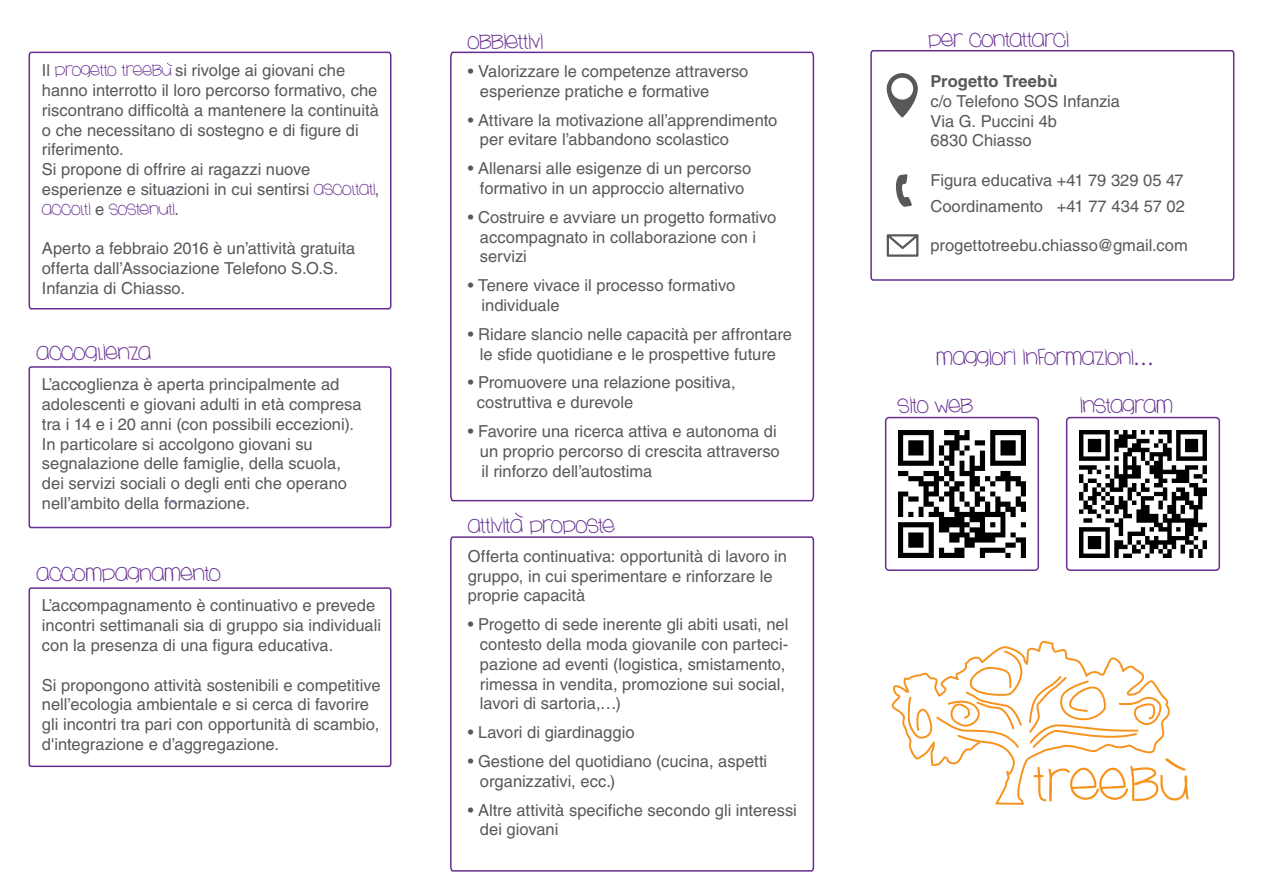
<style>
.page{position:relative;width:1263px;height:893px;background:#fff}
.page>*{position:absolute;margin:0;border:0;box-sizing:border-box;transform-origin:0 0}
.t1{font:21px "Love Sweets";letter-spacing:-.02em;color:#652d91}
.t2{font:16.5px/19.8px "Helvetica LT";color:#57585a}
.t3{font:16.5px "Love Sweets";letter-spacing:-.02em;color:#652d91}
.t4{font:700 16.5px "Helvetica LT";color:#57585a}
.s1{font-family:"Love Sweets";color:#652d91}
.s2{font-family:"Helvetica LT";color:#57585a}
.s3{font-family:"Myriad Pro"}
</style>
<div class="page">
<svg style="left:450px;top:51px;width:365px;height:451px"></svg>
<svg style="left:450px;top:536px;width:365px;height:336px"></svg>
<svg style="left:74px;top:382px;width:7px;height:5px"></svg>
<svg style="left:870px;top:50px;width:365px;height:231px"></svg>
<svg style="left:896px;top:174px;width:16px;height:33px"></svg>
<svg style="left:887px;top:234px;width:31px;height:23px"></svg>
<svg style="left:887px;top:73px;width:31px;height:45px"></svg>
<div style="left:29px;top:366px;width:362px;height:162px;border:2px solid #652d91;border-radius:2px"></div>
<svg style="left:28px;top:51px;width:364px;height:259px"></svg>
<svg style="left:74px;top:603px;width:7px;height:5px"></svg>
<div style="left:29px;top:587px;width:362px;height:180px;border:2px solid #652d91;border-radius:2px"></div>
<svg style="left:167px;top:62px;width:5px;height:4px"></svg>
<svg style="left:515px;top:512px;width:8px;height:5px"></svg>
<svg style="left:892px;top:641px;width:278px;height:164px"></svg>
<svg style="left:906px;top:651px;width:117px;height:97px"></svg>
<svg style="left:1029px;top:676px;width:133px;height:72px"></svg>
<svg style="left:1033px;top:758px;width:156px;height:43px"></svg>
<img style="left:1079px;top:430px;width:128px;height:128px">
<img style="left:898px;top:430px;width:128px;height:128px">
<div style="left:885px;top:417px;width:154px;height:154px;border:2px solid #652d91;border-radius:3px"></div>
<div style="left:1066px;top:417px;width:154px;height:154px;border:2px solid #652d91;border-radius:3px"></div>
<p class="t2" style="left:42px;top:60px;width:339px">Il <span class="s1">PROGETTO TREEBU</span> si rivolge ai giovani che hanno interrotto il loro percorso formativo, che riscontrano difficoltà a mantenere la continuità o che necessitano di sostegno e di figure di riferimento.<br>Si propone di offrire ai ragazzi nuove esperienze e situazioni in cui sentirsi <span class="s1">ASCOLTATI</span>,</p>
<p class="t3" style="left:42px;top:199px;width:138px">ACCOLTI <span class="s2">e</span> SOSTENUTI<span class="s2">.</span></p>
<p class="t2" style="left:42px;top:239px;width:315px">Aperto a febbraio 2016 è un’attività gratuita offerta dall’Associazione Telefono S.O.S.<br>Infanzia di Chiasso.</p>
<p class="t1" style="left:37px;top:340px;width:116px">ACCOGLIENZA</p>
<p class="t2" style="left:42px;top:375px;width:321px">L’accoglienza è aperta principalmente ad adolescenti e giovani adulti in età compresa tra i 14 e i 20 anni (con possibili eccezioni).<br>In particolare si accolgono giovani su segnalazione delle famiglie, della scuola, dei servizi sociali o degli enti che operano nell’ambito della formazione.</p>
<p class="t1" style="left:37px;top:562px;width:186px">ACCOMPAGNAMENTO</p>
<p class="t2" style="left:42px;top:596px;width:341px">L’accompagnamento è continuativo e prevede incontri settimanali sia di gruppo sia individuali con la presenza di una figura educativa.</p>
<p class="t2" style="left:42px;top:675px;width:340px">Si propongono attività sostenibili e competitive nell’ecologia ambientale e si cerca di favorire gli incontri tra pari con opportunità di scambio, d'integrazione e d’aggregazione.</p>
<p class="t1" style="left:468px;top:29px;width:77px">OBBIETTIVI</p>
<p class="t2" style="left:480px;top:61px;width:270px;text-indent:-12px">• Valorizzare le competenze attraverso esperienze pratiche e formative</p>
<p class="t2" style="left:480px;top:110px;width:299px;text-indent:-12px">• Attivare la motivazione all’apprendimento per evitare l’abbandono scolastico</p>
<p class="t2" style="left:468px;top:158px;width:285px;text-align:center">• Allenarsi alle esigenze di un percorso formativo in un approccio alternativo</p>
<p class="t2" style="left:480px;top:207px;width:298px;text-indent:-12px">• Costruire e avviare un progetto formativo accompagnato in collaborazione con i servizi</p>
<p class="t2" style="left:481px;top:275px;width:255px;text-indent:-14px">• Tenere vivace il processo formativo individuale</p>
<p class="t2" style="left:468px;top:324px;width:326px;text-align:center">• Ridare slancio nelle capacità per affrontare le sfide quotidiane e le prospettive future</p>
<p class="t2" style="left:477px;top:373px;width:260px;text-indent:-9px">• Promuovere una relazione positiva, costruttiva e durevole</p>
<p class="t2" style="left:480px;top:421px;width:301px;text-indent:-12px">• Favorire una ricerca attiva e autonoma di un proprio percorso di crescita attraverso il rinforzo dell’autostima</p>
<p class="t1" style="left:468px;top:514px;width:149px">ATTIVITA PROPOSTE</p>
<p class="t2" style="left:468px;top:546px;width:321px">Offerta continuativa: opportunità di lavoro in gruppo, in cui sperimentare e rinforzare le proprie capacità</p>
<p class="t2" style="left:480px;top:614px;width:310px;text-indent:-12px">• Progetto di sede inerente gli abiti usati, nel contesto della moda giovanile con parteci&shy;pazione ad eventi (logistica, smistamento, rimessa in vendita, promozione sui social, lavori di sartoria,…)</p>
<p class="t2" style="left:468px;top:722px;width:168px">• Lavori di giardinaggio</p>
<p class="t2" style="left:480px;top:751px;width:289px;text-indent:-12px">• Gestione del quotidiano (cucina, aspetti organizzativi, ecc.)</p>
<p class="t2" style="left:480px;top:800px;width:318px;text-indent:-12px">• Altre attività specifiche secondo gli interessi dei giovani</p>
<p class="t1" style="left:928px;top:27px;width:142px">PER CONTATTARCI</p>
<p class="t4" style="left:930px;top:71px;width:129px">Progetto Treebù</p>
<p class="t2" style="left:930px;top:91px;width:191px">c/o Telefono SOS Infanzia<br>Via G. Puccini 4b<br>6830 Chiasso</p>
<p class="t2" style="left:930px;top:167px;width:256px;line-height:25.8px">Figura educativa +41 79 329 05 47<br>Coordinamento +41 77 434 57 02</p>
<p class="t2" style="left:930px;top:236px;width:259px">progettotreebu.chiasso@gmail.com</p>
<p class="t1" style="left:936px;top:345px;width:219px">MAGGIORI INFORMAZIONI<span class="s3">…</span></p>
<p class="t1" style="left:898px;top:393px;width:76px">SITO WEB</p>
<p class="t1" style="left:1079px;top:393px;width:95px">INSTAGRAM</p>
</div>
